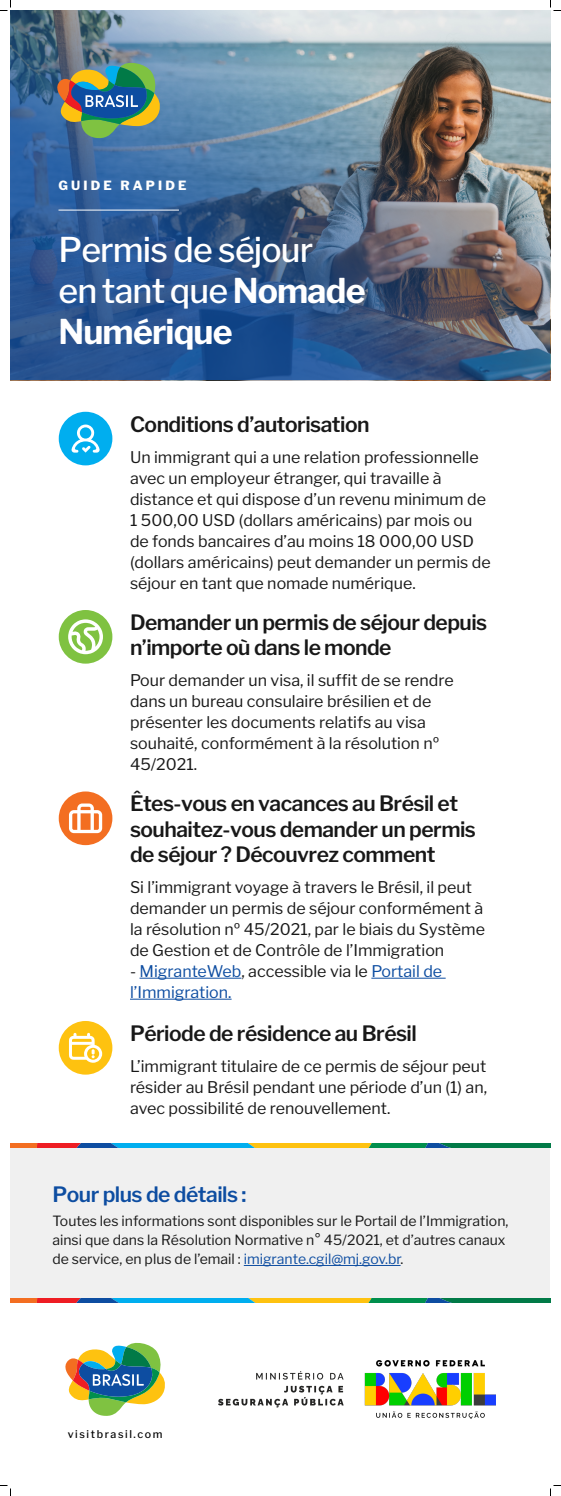
<style>
.page{position:relative;width:561px;height:1496px;background:#fff}
.page>*{position:absolute;margin:0;border:0;box-sizing:border-box;transform-origin:0 0}
.t1{font:100 33.95px/40.8px "Libre Franklin";letter-spacing:-.025em;color:#fff}
.t2{font:100 21.05px/25.2px "Libre Franklin";letter-spacing:-.025em;color:#181818}
.t3{font:100 21.05px "Libre Franklin";letter-spacing:-.025em;color:#0d4da1}
.t4{font:16px/21px "Libre Franklin";color:#181818}
.t5{font:16px/21px "Libre Franklin";color:#0d4da1}
.t6{font:14px/19px "Libre Franklin";color:#181818}
.t7{font:800 12.65px "Libre Franklin";letter-spacing:.25em;color:#fff}
.t8{font:100 10.65px "Libre Franklin";letter-spacing:.15em;color:#000}
.s1{color:#181818}
.s2{color:#0d4da1}
</style>
<div class="page">
<img style="left:10px;top:10px;width:540px;height:370px">
<div style="left:11px;top:1146px;width:539px;height:154px;background:#f0f0f0"></div>
<hr style="left:58px;top:210px;width:121px;height:1px;background:#fff">
<hr style="left:244px;top:1265px;width:157px;height:1px;background:#0d4da1">
<div style="left:59px;top:412px;width:53px;height:53px;background:#00aeef;border-radius:50%"></div>
<svg style="left:71px;top:424px;width:29px;height:29px"></svg>
<div style="left:59px;top:610px;width:53px;height:54px;background:#7fc241;border-radius:50%"></div>
<svg style="left:68px;top:619px;width:35px;height:35px"></svg>
<hr style="left:140px;top:978px;width:101px;height:1px;background:#0d4da1">
<hr style="left:371px;top:978px;width:75px;height:1px;background:#0d4da1">
<hr style="left:130px;top:999px;width:102px;height:1px;background:#0d4da1">
<div style="left:59px;top:791px;width:53px;height:54px;background:#f36e21;border-radius:50%"></div>
<svg style="left:69px;top:804px;width:33px;height:29px"></svg>
<div style="left:59px;top:1021px;width:53px;height:54px;background:#fec210;border-radius:50%"></div>
<svg style="left:69px;top:1033px;width:33px;height:30px"></svg>
<img style="left:54px;top:59px;width:107px;height:80px">
<svg style="left:11px;top:1144px;width:539px;height:4px;background:#578d6b"></svg>
<svg style="left:11px;top:1298px;width:539px;height:5px;background:#578d6b"></svg>
<svg style="left:65px;top:1342px;width:100px;height:74px"></svg>
<img style="left:219px;top:1361px;width:277px;height:58px">
<svg style="left:0;top:0;width:11px;height:11px"></svg>
<svg style="left:0;top:1485px;width:11px;height:11px"></svg>
<svg style="left:550px;top:0;width:11px;height:11px"></svg>
<svg style="left:550px;top:1485px;width:11px;height:11px"></svg>
<p class="t7" style="left:58px;top:178px;width:130px">GUIDE RAPIDE</p>
<p class="t1" style="left:58px;top:226px;width:256px">Permis de séjour</p>
<p class="t1" style="left:58px;top:267px;width:309px">en tant que Nomade<br>Numérique</p>
<p class="t2" style="left:130px;top:410px;width:241px">Conditions d’autorisation</p>
<p class="t4" style="left:130px;top:446px;width:362px">Un immigrant qui a une relation professionnelle avec un employeur étranger, qui travaille à distance et qui dispose d’un revenu minimum de 1 500,00 USD (dollars américains) par mois ou de fonds bancaires d’au moins 18 000,00 USD (dollars américains) peut demander un permis de séjour en tant que nomade numérique.</p>
<p class="t2" style="left:130px;top:608px;width:359px">Demander un permis de séjour depuis n’importe où dans le monde</p>
<p class="t4" style="left:130px;top:670px;width:325px">Pour demander un visa, il suffit de se rendre dans un bureau consulaire brésilien et de présenter les documents relatifs au visa souhaité, conformément à la résolution nº 45/2021.</p>
<p class="t2" style="left:130px;top:789px;width:347px">Êtes-vous en vacances au Brésil et souhaitez-vous demander un permis de séjour ? Découvrez comment</p>
<p class="t4" style="left:130px;top:877px;width:356px">Si l’immigrant voyage à travers le Brésil, il peut demander un permis de séjour conformément à la résolution nº 45/2021, par le biais du Système de Gestion et de Contrôle de l’Immigration</p>
<p class="t5" style="left:130px;top:961px;width:314px"><span class="s1">-</span> MigranteWeb<span class="s1">, accessible via le</span> Portail de l’Immigration.</p>
<p class="t2" style="left:130px;top:1019px;width:288px">Période de résidence au Brésil</p>
<p class="t4" style="left:130px;top:1056px;width:359px;text-align:justify">L’immigrant titulaire de ce permis de séjour peut résider au Brésil pendant une période d’un (1) an, avec possibilité de renouvellement.</p>
<p class="t3" style="left:52px;top:1178px;width:196px">Pour plus de détails :</p>
<p class="t6" style="left:52px;top:1212px;width:458px">Toutes les informations sont disponibles sur le Portail de l’Immigration, ainsi que dans la Résolution Normative n° 45/2021, et d’autres canaux de service, en plus de l’email : <span class="s2">imigrante.cgil@mj.gov.br</span>.</p>
<p class="t8" style="left:68px;top:1426px;width:96px">visitbrasil.com</p>
</div>
